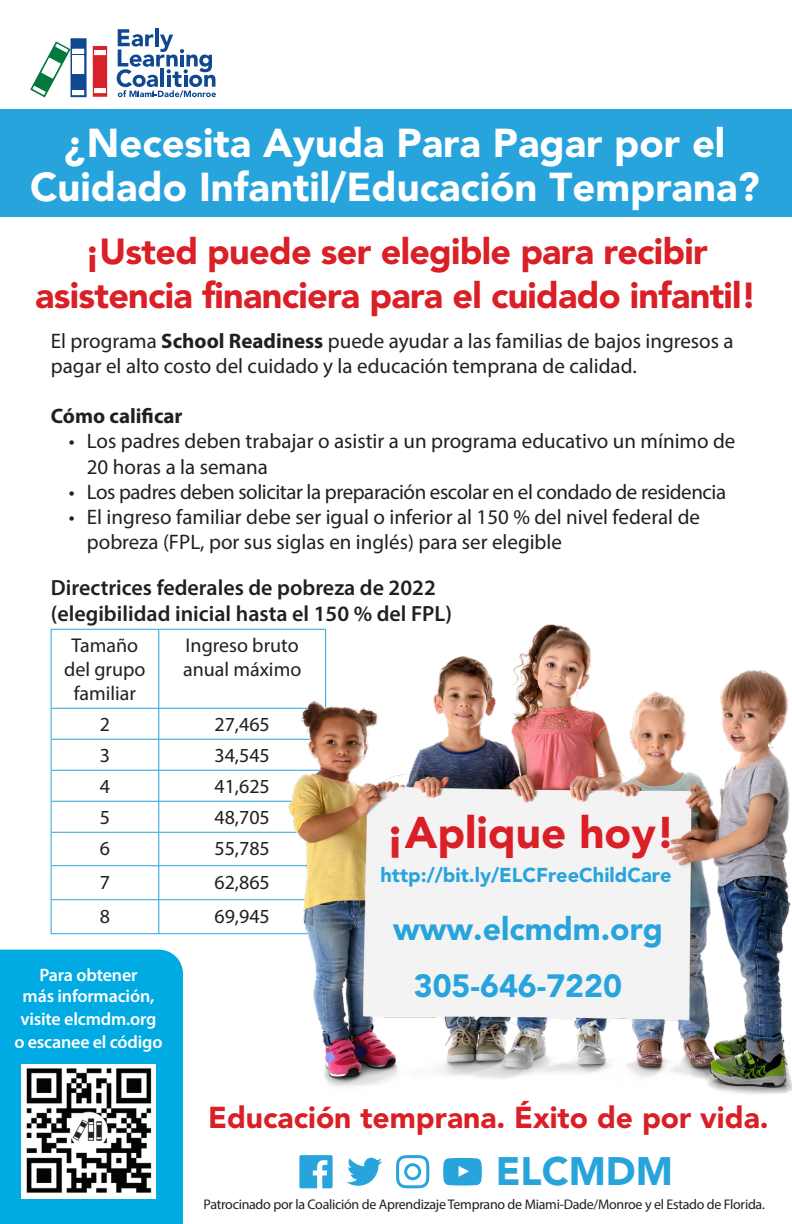
<style>
.page{position:relative;width:792px;height:1224px;background:#fff}
.page>*{position:absolute;margin:0;border:0;box-sizing:border-box;transform-origin:0 0}
.t1{font:900 44px "Avenir LT Std";color:#da1f26}
.t2{font:900 40px/44px "Avenir LT Std";color:#fff;text-align:center}
.t3{font:900 39.4px "Avenir LT Std";color:#27a4dc}
.t4{font:900 36px/43.2px "Avenir LT Std";letter-spacing:-.02em;color:#da1f26;text-align:center}
.t5{font:900 32px "Avenir LT Std";color:#27a4dc}
.t6{font:900 30px "Avenir LT Std";color:#da1f26}
.t7{font:600 22px/26.4px "Myriad Pro";color:#231f20}
.t8{font:21px/25.2px "Myriad Pro";color:#231f20}
.t9{font:21px "Myriad Pro";letter-spacing:-.02em;color:#231f20}
.t10{font:700 21px "Myriad Pro";color:#231f20}
.t11{font:20px/24px "Myriad Pro";color:#231f20;text-align:center}
.t12{font:900 20px "Avenir LT Std";color:#27a4dc}
.t13{font:600 18px/22.2px "Myriad Pro";letter-spacing:-.01em;color:#fff;text-align:center}
.t14{font:14px "Myriad Pro";letter-spacing:-.02em;color:#231f20}
.s1{font-weight:700}
</style>
<div class="page">
<hr style="left:51px;top:629px;width:108px;height:1px;background:#27a4dc">
<hr style="left:51px;top:630px;width:1px;height:78px;background:#27a4dc">
<hr style="left:159px;top:629px;width:167px;height:1px;background:#27a4dc">
<hr style="left:158px;top:630px;width:1px;height:78px;background:#27a4dc">
<hr style="left:51px;top:708px;width:108px;height:1px;background:#27a4dc">
<hr style="left:51px;top:709px;width:1px;height:30px;background:#27a4dc">
<hr style="left:159px;top:708px;width:167px;height:1px;background:#27a4dc">
<hr style="left:158px;top:709px;width:1px;height:30px;background:#27a4dc">
<hr style="left:51px;top:739px;width:108px;height:1px;background:#27a4dc">
<hr style="left:51px;top:740px;width:1px;height:30px;background:#27a4dc">
<hr style="left:159px;top:739px;width:167px;height:1px;background:#27a4dc">
<hr style="left:158px;top:740px;width:1px;height:30px;background:#27a4dc">
<hr style="left:51px;top:770px;width:108px;height:1px;background:#27a4dc">
<hr style="left:51px;top:771px;width:1px;height:30px;background:#27a4dc">
<hr style="left:159px;top:770px;width:167px;height:1px;background:#27a4dc">
<hr style="left:158px;top:771px;width:1px;height:30px;background:#27a4dc">
<hr style="left:51px;top:801px;width:108px;height:1px;background:#27a4dc">
<hr style="left:51px;top:802px;width:1px;height:30px;background:#27a4dc">
<hr style="left:159px;top:801px;width:167px;height:1px;background:#27a4dc">
<hr style="left:158px;top:802px;width:1px;height:30px;background:#27a4dc">
<hr style="left:51px;top:832px;width:108px;height:1px;background:#27a4dc">
<hr style="left:51px;top:833px;width:1px;height:32px;background:#27a4dc">
<hr style="left:159px;top:832px;width:167px;height:1px;background:#27a4dc">
<hr style="left:158px;top:833px;width:1px;height:32px;background:#27a4dc">
<hr style="left:51px;top:865px;width:108px;height:1px;background:#27a4dc">
<hr style="left:51px;top:866px;width:1px;height:33px;background:#27a4dc">
<hr style="left:159px;top:865px;width:167px;height:1px;background:#27a4dc">
<hr style="left:158px;top:866px;width:1px;height:33px;background:#27a4dc">
<hr style="left:51px;top:899px;width:108px;height:1px;background:#27a4dc">
<hr style="left:51px;top:900px;width:1px;height:33px;background:#27a4dc">
<hr style="left:159px;top:899px;width:167px;height:1px;background:#27a4dc">
<hr style="left:158px;top:900px;width:1px;height:33px;background:#27a4dc">
<hr style="left:51px;top:933px;width:108px;height:1px;background:#27a4dc">
<hr style="left:159px;top:933px;width:167px;height:1px;background:#27a4dc">
<img style="left:216px;top:624px;width:576px;height:470px">
<div style="left:0;top:950px;width:183px;height:274px;background:#00aae2"></div>
<div style="left:0;top:109px;width:792px;height:107px;background:#27a4dc"></div>
<svg style="left:347px;top:1158px;width:35px;height:28px"></svg>
<svg style="left:299px;top:1155px;width:34px;height:33px"></svg>
<svg style="left:396px;top:1155px;width:33px;height:33px"></svg>
<svg style="left:443px;top:1158px;width:39px;height:28px"></svg>
<svg style="left:81px;top:980px;width:4px;height:3px"></svg>
<svg style="left:138px;top:1022px;width:5px;height:4px"></svg>
<img style="left:22px;top:1065px;width:133px;height:133px">
<hr style="left:155px;top:28px;width:4px;height:18px;background:#104992">
<svg style="left:117px;top:29px;width:99px;height:68px"></svg>
<svg style="left:93px;top:46px;width:14px;height:51px"></svg>
<div style="left:94px;top:88px;width:11px;height:5px;background:#fff"></div>
<div style="left:94px;top:50px;width:11px;height:5px;background:#fff"></div>
<svg style="left:30px;top:38px;width:57px;height:59px"></svg>
<p class="t2" style="left:30px;top:121px;width:731px">¿Necesita Ayuda Para Pagar por el<br>Cuidado Infantil/Educación Temprana?</p>
<p class="t4" style="left:35px;top:230px;width:723px">¡Usted puede ser elegible para recibir asistencia financiera para el cuidado infantil!</p>
<p class="t8" style="left:51px;top:328px;width:684px">El programa <span class="s1">School Readiness</span> puede ayudar a las familias de bajos ingresos a pagar el alto costo del cuidado y la educación temprana de calidad.</p>
<p class="t10" style="left:51px;top:402px;width:133px">Cómo calificar</p>
<p class="t8" style="left:87px;top:428px;width:650px;text-indent:-18px">• Los padres deben trabajar o asistir a un programa educativo un mínimo de<br>20 horas a la semana</p>
<p class="t9" style="left:69px;top:479px;width:659px">• Los padres deben solicitar la preparación escolar en el condado de residencia</p>
<p class="t8" style="left:87px;top:504px;width:615px;text-indent:-18px">• El ingreso familiar debe ser igual o inferior al 150 % del nivel federal de pobreza (FPL, por sus siglas en inglés) para ser elegible</p>
<p class="t7" style="left:51px;top:573px;width:403px">Directrices federales de pobreza de 2022 (elegibilidad inicial hasta el 150 % del FPL)</p>
<p class="t11" style="left:64px;top:633px;width:83px">Tamaño del grupo familiar</p>
<p class="t11" style="left:183px;top:633px;width:120px;text-align:left">Ingreso bruto anual máximo</p>
<p class="t11" style="left:100px;top:712px;width:12px">2</p>
<p class="t11" style="left:214px;top:712px;width:57px">27,465</p>
<p class="t11" style="left:100px;top:743px;width:12px">3</p>
<p class="t11" style="left:214px;top:743px;width:57px">34,545</p>
<p class="t11" style="left:100px;top:774px;width:12px">4</p>
<p class="t11" style="left:214px;top:774px;width:57px">41,625</p>
<p class="t11" style="left:100px;top:805px;width:12px">5</p>
<p class="t11" style="left:214px;top:805px;width:57px">48,705</p>
<p class="t11" style="left:100px;top:836px;width:12px">6</p>
<p class="t11" style="left:214px;top:836px;width:57px">55,785</p>
<p class="t11" style="left:100px;top:870px;width:12px">7</p>
<p class="t11" style="left:214px;top:870px;width:57px">62,865</p>
<p class="t11" style="left:100px;top:904px;width:12px">8</p>
<p class="t11" style="left:214px;top:904px;width:57px">69,945</p>
<p class="t1" style="left:385px;top:806px;width:292px">¡Aplique hoy!</p>
<p class="t12" style="left:380px;top:863px;width:293px">http://bit.ly/ELCFreeChildCare</p>
<p class="t5" style="left:393px;top:909px;width:271px">www.elcmdm.org</p>
<p class="t13" style="left:20px;top:963px;width:138px">Para obtener<br>más información, visite elcmdm.org</p>
<p class="t13" style="left:14px;top:1031px;width:150px">o escanee el código</p>
<p class="t5" style="left:414px;top:966px;width:210px">305-646-7220</p>
<p class="t6" style="left:208px;top:1100px;width:562px">Educación temprana. Éxito de por vida.</p>
<p class="t3" style="left:496px;top:1147px;width:179px">ELCMDM</p>
<p class="t14" style="left:204px;top:1195px;width:563px">Patrocinado por la Coalición de Aprendizaje Temprano de Miami-Dade/Monroe y el Estado de Florida.</p>
</div>
